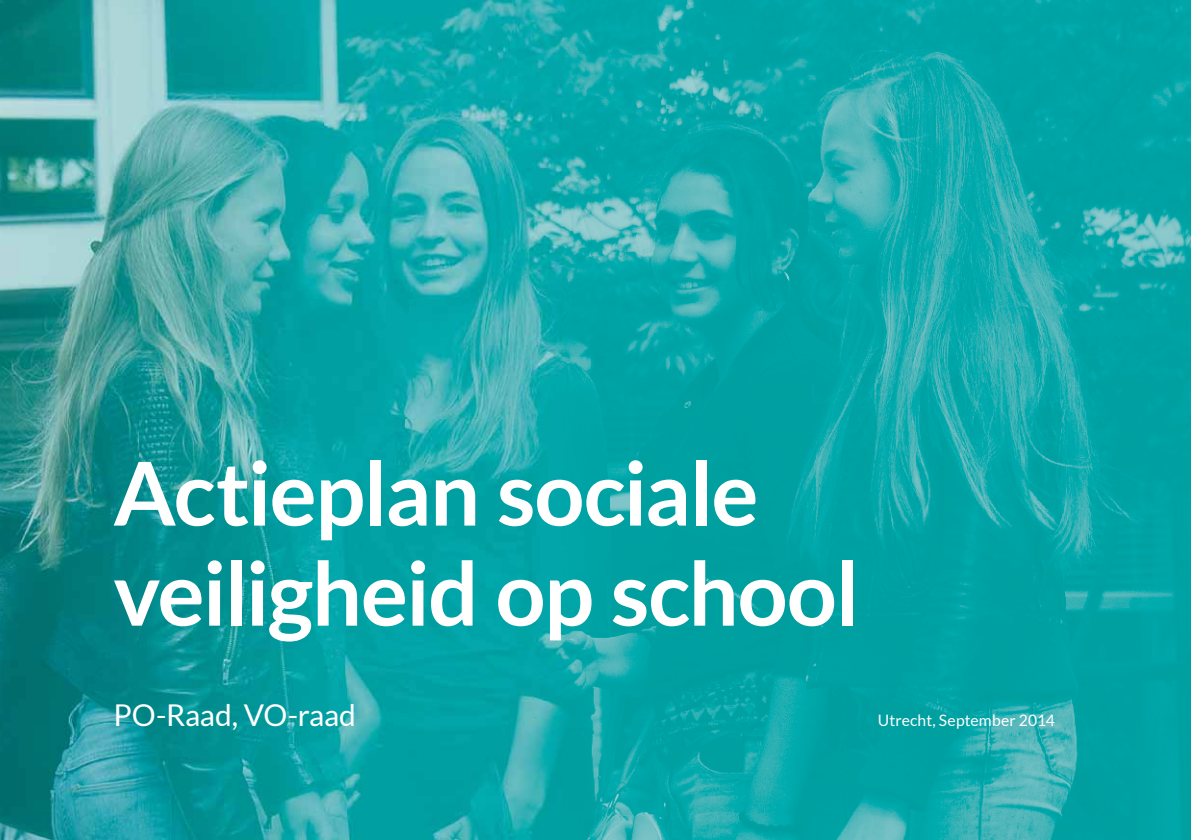
<style>
.page{position:relative;width:1191px;height:840px;background:#fff}
.page>*{position:absolute;margin:0;border:0;box-sizing:border-box;transform-origin:0 0}
.t1{font:700 88px/100px "Lato";letter-spacing:-.02em;color:#fff}
.t2{font:30px "Lato";letter-spacing:-.015em;color:#fff}
.t3{font:15.6px "Lato";letter-spacing:.01em;color:#fff}
</style>
<div class="page">
<img style="left:0;top:0;width:1191px;height:839px">
<p class="t1" style="left:113px;top:442px;width:747px">Actieplan sociale veiligheid op school</p>
<p class="t2" style="left:113px;top:697px;width:244px">PO-Raad, VO-raad</p>
<p class="t3" style="left:877px;top:711px;width:179px">Utrecht, September 2014</p>
</div>
